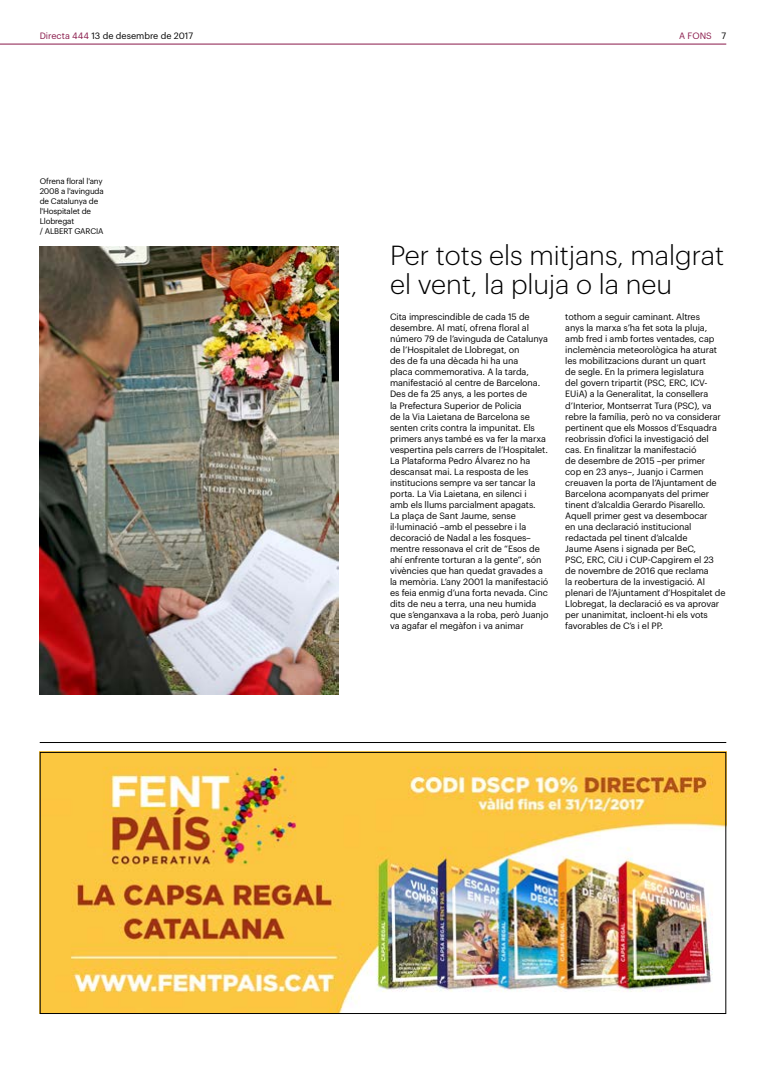
<style>
.page{position:relative;width:766px;height:1078px;background:#fff}
.page>*{position:absolute;margin:0;border:0;box-sizing:border-box;transform-origin:0 0}
.t1{font:300 27px/29px "Graphik";color:#000}
.t2{font:9px/11px "Graphik";letter-spacing:-.01em;color:#000}
.t3{font:9px "Graphik";color:#89194a}
.t4{font:8px/10px "Graphik";letter-spacing:-.02em;color:#000}
.s1{color:#89194a}
.s2{color:#000}
</style>
<div class="page">
<hr style="left:0;top:44px;width:726px;height:1px;background:#89194a">
<hr style="left:40px;top:742px;width:686px;height:1px;background:#000">
<img style="left:42px;top:753px;width:682px;height:258px">
<div style="left:40px;top:751px;width:686px;height:262px;border:1px solid #000"></div>
<img style="left:40px;top:246px;width:298px;height:448px">
<p class="t2" style="left:40px;top:30px;width:155px"><span class="s1">Directa 444</span> 13 de desembre de 2017</p>
<p class="t4" style="left:40px;top:175px;width:66px">Ofrena floral l'any<br>2008 a l'avinguda de Catalunya de l'Hospitalet de<br>Llobregat<br>/ ALBERT GARCIA</p>
<p class="t3" style="left:678px;top:29px;width:49px">A FONS <span class="s2">7</span></p>
<h1 class="t1" style="left:390px;top:239px;width:335px">Per tots els mitjans, malgrat el vent, la pluja o la neu</h1>
<p class="t2" style="left:565px;top:311px;width:162px">tothom a seguir caminant. Altres<br>anys la marxa s’ha fet sota la pluja, amb fred i amb fortes ventades, cap inclemència meteorològica ha aturat les mobilitzacions durant un quart<br>de segle. En la primera legislatura<br>del govern tripartit (PSC, ERC, ICV-EUiA) a la Generalitat, la consellera d’Interior, Montserrat Tura (PSC), va rebre la família, però no va considerar pertinent que els Mossos d’Esquadra reobrissin d’ofici la investigació del cas. En finalitzar la manifestació<br>de desembre de 2015 –per primer<br>cop en 23 anys–, Juanjo i Carmen creuaven la porta de l’Ajuntament de Barcelona acompanyats del primer tinent d’alcaldia Gerardo Pisarello.<br>Aquell primer gest va desembocar<br>en una declaració institucional redactada pel tinent d’alcalde<br>Jaume Asens i signada per BeC,<br>PSC, ERC, CiU i CUP-Capgirem el 23 de novembre de 2016 que reclama<br>la reobertura de la investigació. Al plenari de l’Ajuntament d’Hospitalet de Llobregat, la declaració es va aprovar per unanimitat, incloent-hi els vots favorables de C’s i el PP.</p>
<p class="t2" style="left:390px;top:311px;width:160px">Cita imprescindible de cada 15 de desembre. Al matí, ofrena floral al número 79 de l’avinguda de Catalunya de l’Hospitalet de Llobregat, on<br>des de fa una dècada hi ha una<br>placa commemorativa. A la tarda, manifestació al centre de Barcelona.<br>Des de fa 25 anys, a les portes de<br>la Prefectura Superior de Policia<br>de la Via Laietana de Barcelona se senten crits contra la impunitat. Els primers anys també es va fer la marxa vespertina pels carrers de l’Hospitalet.<br>La Plataforma Pedro Álvarez no ha descansat mai. La resposta de les institucions sempre va ser tancar la porta. La Via Laietana, en silenci i<br>amb els llums parcialment apagats.<br>La plaça de Sant Jaume, sense il·luminació –amb el pessebre i la decoració de Nadal a les fosques– mentre ressonava el crit de “Esos de ahí enfrente torturan a la gente”, són vivències que han quedat gravades a la memòria. L’any 2001 la manifestació es feia enmig d’una forta nevada. Cinc dits de neu a terra, una neu humida que s’enganxava a la roba, però Juanjo va agafar el megàfon i va animar</p>
</div>
